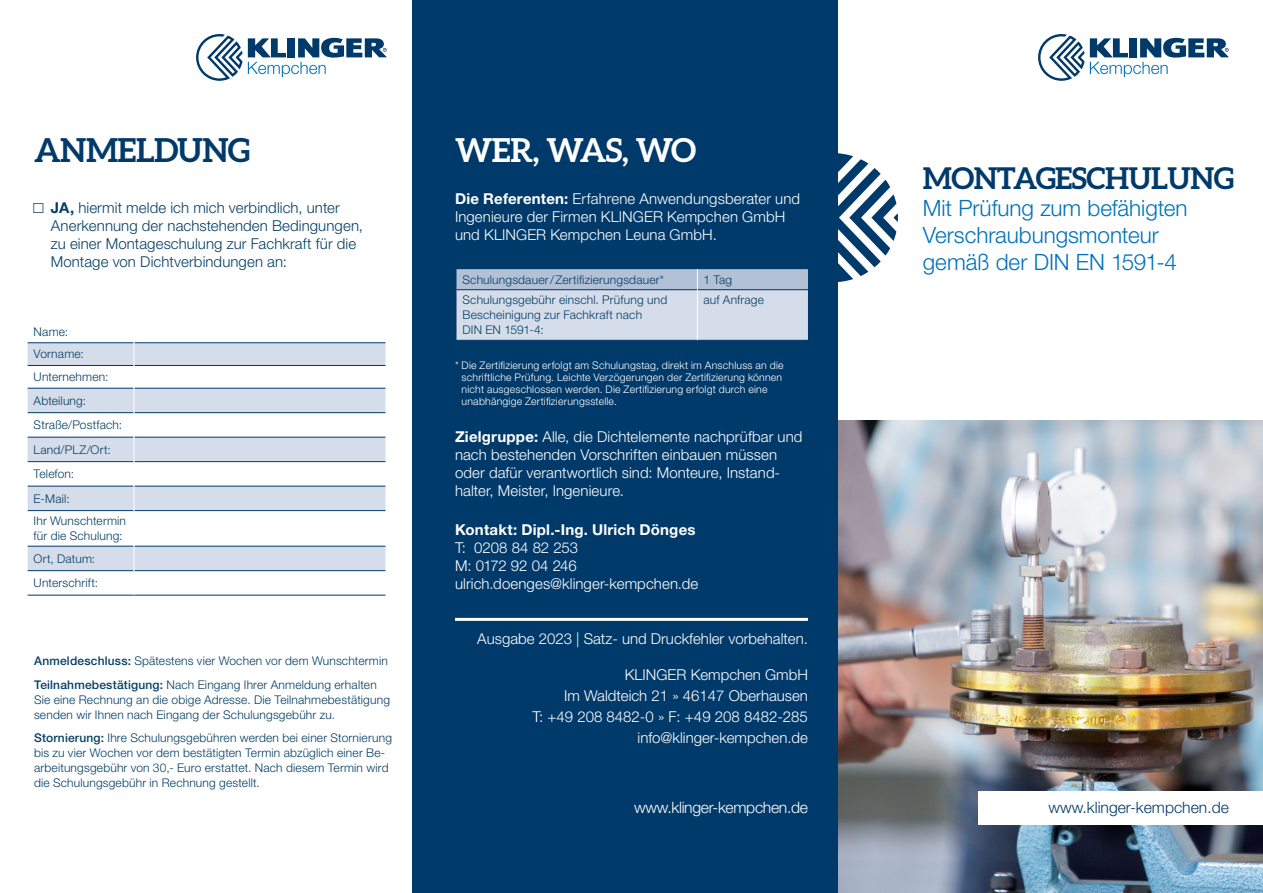
<style>
.page{position:relative;width:1263px;height:893px;background:#fff}
.page>*{position:absolute;margin:0;border:0;box-sizing:border-box;transform-origin:0 0}
.Headline_Aleo_Bold{font:700 33px "Aleo";letter-spacing:-.015em;color:#fff}
.Headline_Aleo_Bold-2{font:700 33px "Aleo";letter-spacing:-.015em;color:#003a6a}
.t1{font:700 30px "Aleo";letter-spacing:-.02em;color:#003a6a}
.Subline_Helvetica{font:300 22.5px/27px "Helvetica Neue LT Pro";color:#0072bc}
.t2{font:300 15.75px "Helvetica Neue LT Pro";color:#003a6a}
.t3{font:300 15.75px "Helvetica Neue LT Pro";letter-spacing:-.02em;color:#fff}
.Copytext{font:300 15px/18px "Helvetica Neue LT Pro";letter-spacing:.005em;color:#fff}
.Copytext-2{font:300 15px/18px "Helvetica Neue LT Pro";letter-spacing:.005em;color:#053f64}
.Copytext-3{font:700 15px "Helvetica Neue LT Pro";letter-spacing:.015em;color:#fff}
.Copytext-4{font:300 15px "Helvetica Neue LT Pro";letter-spacing:-.03em;color:#fff}
.Secondary_Subline{font:300 12px/15px "Helvetica Neue LT Pro";letter-spacing:.015em;color:#053f64}
.Copytext-5{font:300 12px/15px "Helvetica Neue LT Pro";letter-spacing:.015em;color:#053f64}
.Copytext-6{font:300 10.5px/12px "Helvetica Neue LT Pro";letter-spacing:.02em;color:#fff}
.s1{font-family:"Futura Boo";font-weight:400}
.s2{font-weight:700}
.s3{font-family:"Helvetica Neue LT Std";font-weight:500}
</style>
<div class="page">
<img style="left:838px;top:421px;width:425px;height:472px">
<div style="left:979px;top:791px;width:284px;height:34px;background:#fff"></div>
<div style="left:412px;top:0;width:426px;height:893px;background:#003a6a"></div>
<hr style="left:455px;top:618px;width:353px;height:3px;background:#fff">
<svg style="left:1038px;top:34px;width:46px;height:47px"></svg>
<svg style="left:1090px;top:38px;width:139px;height:39px"></svg>
<svg style="left:838px;top:153px;width:60px;height:129px"></svg>
<svg style="left:196px;top:34px;width:191px;height:47px"></svg>
<svg style="left:28px;top:343px;width:357px;height:227px;fill:#d6ddea"></svg>
<hr style="left:28px;top:342px;width:106px;height:1px;background:#003a6a">
<hr style="left:134px;top:342px;width:251px;height:1px;background:#003a6a">
<hr style="left:28px;top:365px;width:106px;height:1px;background:#003a6a">
<hr style="left:134px;top:365px;width:251px;height:1px;background:#003a6a">
<hr style="left:28px;top:388px;width:106px;height:1px;background:#003a6a">
<hr style="left:134px;top:388px;width:251px;height:1px;background:#003a6a">
<hr style="left:28px;top:412px;width:106px;height:1px;background:#003a6a">
<hr style="left:134px;top:412px;width:251px;height:1px;background:#003a6a">
<hr style="left:28px;top:437px;width:106px;height:1px;background:#003a6a">
<hr style="left:134px;top:437px;width:251px;height:1px;background:#003a6a">
<hr style="left:28px;top:461px;width:106px;height:1px;background:#003a6a">
<hr style="left:134px;top:461px;width:251px;height:1px;background:#003a6a">
<hr style="left:28px;top:486px;width:106px;height:1px;background:#003a6a">
<hr style="left:134px;top:486px;width:251px;height:1px;background:#003a6a">
<hr style="left:28px;top:510px;width:106px;height:1px;background:#003a6a">
<hr style="left:134px;top:510px;width:251px;height:1px;background:#003a6a">
<hr style="left:28px;top:546px;width:106px;height:1px;background:#003a6a">
<hr style="left:134px;top:546px;width:251px;height:1px;background:#003a6a">
<hr style="left:28px;top:570px;width:106px;height:1px;background:#003a6a">
<hr style="left:134px;top:570px;width:251px;height:1px;background:#003a6a">
<hr style="left:28px;top:595px;width:106px;height:1px;background:#003a6a">
<hr style="left:134px;top:595px;width:251px;height:1px;background:#003a6a">
<svg style="left:134px;top:342px;width:1px;height:169px"></svg>
<hr style="left:134px;top:511px;width:1px;height:35px;background:#fff">
<svg style="left:134px;top:546px;width:1px;height:49px"></svg>
<svg style="left:456px;top:269px;width:352px;height:71px;background:#c7d1e1"></svg>
<hr style="left:697px;top:290px;width:1px;height:50px;background:#fff">
<p class="Headline_Aleo_Bold-2" style="left:34px;top:131px;width:217px">ANMELDUNG</p>
<p class="Copytext-2" style="left:51px;top:198px;width:314px;text-indent:-18px"><span class="s1">□</span> <span class="s2">JA,</span> hiermit melde ich mich verbindlich, unter Anerkennung der nachstehenden Bedingungen, zu einer Montageschulung zur Fachkraft für die Montage von Dichtverbindungen an:</p>
<p class="Copytext-5" style="left:34px;top:324px;width:36px">Name:</p>
<p class="Copytext-5" style="left:34px;top:346px;width:52px">Vorname:</p>
<p class="Copytext-5" style="left:34px;top:369px;width:76px">Unternehmen:</p>
<p class="Copytext-5" style="left:34px;top:393px;width:54px">Abteilung:</p>
<p class="Copytext-5" style="left:34px;top:417px;width:90px">Straße/Postfach:</p>
<p class="Copytext-5" style="left:34px;top:442px;width:79px">Land/PLZ/Ort:</p>
<p class="Copytext-5" style="left:34px;top:466px;width:42px">Telefon:</p>
<p class="Copytext-5" style="left:34px;top:491px;width:38px">E-Mail:</p>
<p class="Copytext-5" style="left:34px;top:513px;width:94px">Ihr Wunschtermin</p>
<p class="Copytext-5" style="left:34px;top:528px;width:90px">für die Schulung:</p>
<p class="Copytext-5" style="left:34px;top:551px;width:63px">Ort, Datum:</p>
<p class="Copytext-5" style="left:34px;top:575px;width:66px">Unterschrift:</p>
<p class="Secondary_Subline" style="left:34px;top:653px;width:355px"><span class="s3">Anmeldeschluss:</span> Spätestens vier Wochen vor dem Wunschtermin</p>
<p class="Secondary_Subline" style="left:34px;top:677px;width:358px"><span class="s3">Teilnahmebestätigung:</span> Nach Eingang Ihrer Anmeldung erhalten<br>Sie eine Rechnung an die obige Adresse. Die Teilnahmebestätigung senden wir Ihnen nach Eingang der Schulungsgebühr zu.</p>
<p class="Secondary_Subline" style="left:34px;top:730px;width:359px"><span class="s3">Stornierung:</span> Ihre Schulungsgebühren werden bei einer Stornierung bis zu vier Wochen vor dem bestätigten Termin abzüglich einer Be&shy;arbeitungsgebühr von 30,- Euro erstattet. Nach diesem Termin wird die Schulungsgebühr in Rechnung gestellt.</p>
<p class="Headline_Aleo_Bold" style="left:455px;top:131px;width:243px">WER, WAS, WO</p>
<p class="Copytext" style="left:455px;top:190px;width:347px"><span class="s2">Die Referenten:</span> Erfahrene Anwendungsberater und<br>Ingenieure der Firmen KLINGER Kempchen GmbH und KLINGER Kempchen Leuna GmbH.</p>
<p class="Copytext-5" style="left:462px;top:272px;width:203px">Schulungsdauer/Zertifizierungsdauer*</p>
<p class="Copytext-5" style="left:703px;top:272px;width:30px">1 Tag</p>
<p class="Copytext-5" style="left:462px;top:292px;width:206px">Schulungsgebühr einschl. Prüfung und<br>Bescheinigung zur Fachkraft nach<br>DIN EN 1591-4:</p>
<p class="Copytext-5" style="left:703px;top:292px;width:62px">auf Anfrage</p>
<p class="Copytext-6" style="left:462px;top:359px;width:324px;text-indent:-7px">* Die Zertifizierung erfolgt am Schulungstag, direkt im Anschluss an die schriftliche Prüfung. Leichte Verzögerungen der Zertifizierung können nicht ausgeschlossen werden. Die Zertifizierung erfolgt durch eine unabhängige Zertifizierungsstelle.</p>
<p class="Copytext" style="left:455px;top:427px;width:349px"><span class="s2">Zielgruppe:</span> Alle, die Dichtelemente nachprüfbar und nach bestehenden Vorschriften einbauen müssen oder dafür verantwortlich sind: Monteure, Instand&shy;halter, Meister, Ingenieure.</p>
<p class="Copytext-3" style="left:455px;top:520px;width:242px">Kontakt: Dipl.-Ing. Ulrich Dönges</p>
<p class="Copytext" style="left:455px;top:538px;width:125px">T: 0208 84 82 253</p>
<p class="Copytext-4" style="left:455px;top:556px;width:123px">M: 0172 92 04 246</p>
<p class="Copytext" style="left:455px;top:574px;width:245px">ulrich.doenges@klinger-kempchen.de</p>
<p class="Copytext" style="left:477px;top:630px;width:332px">Ausgabe 2023 | Satz- und Druckfehler vorbehalten.</p>
<p class="Copytext" style="left:625px;top:665px;width:185px">KLINGER Kempchen GmbH</p>
<p class="Copytext" style="left:532px;top:685px;width:277px;line-height:21px;text-align:right">Im Waldteich 21 » 46147 Oberhausen<br>T: +49 208 8482-0 » F: +49 208 8482-285</p>
<p class="Copytext" style="left:638px;top:728px;width:172px">info@klinger-kempchen.de</p>
<p class="t3" style="left:634px;top:798px;width:175px">www.klinger-kempchen.de</p>
<p class="t1" style="left:923px;top:161px;width:313px">MONTAGESCHULUNG</p>
<p class="Subline_Helvetica" style="left:923px;top:194px;width:266px">Mit Prüfung zum befähigten<br>Verschraubungsmonteur gemäß der DIN EN 1591-4</p>
<p class="t2" style="left:1048px;top:798px;width:182px">www.klinger-kempchen.de</p>
</div>
